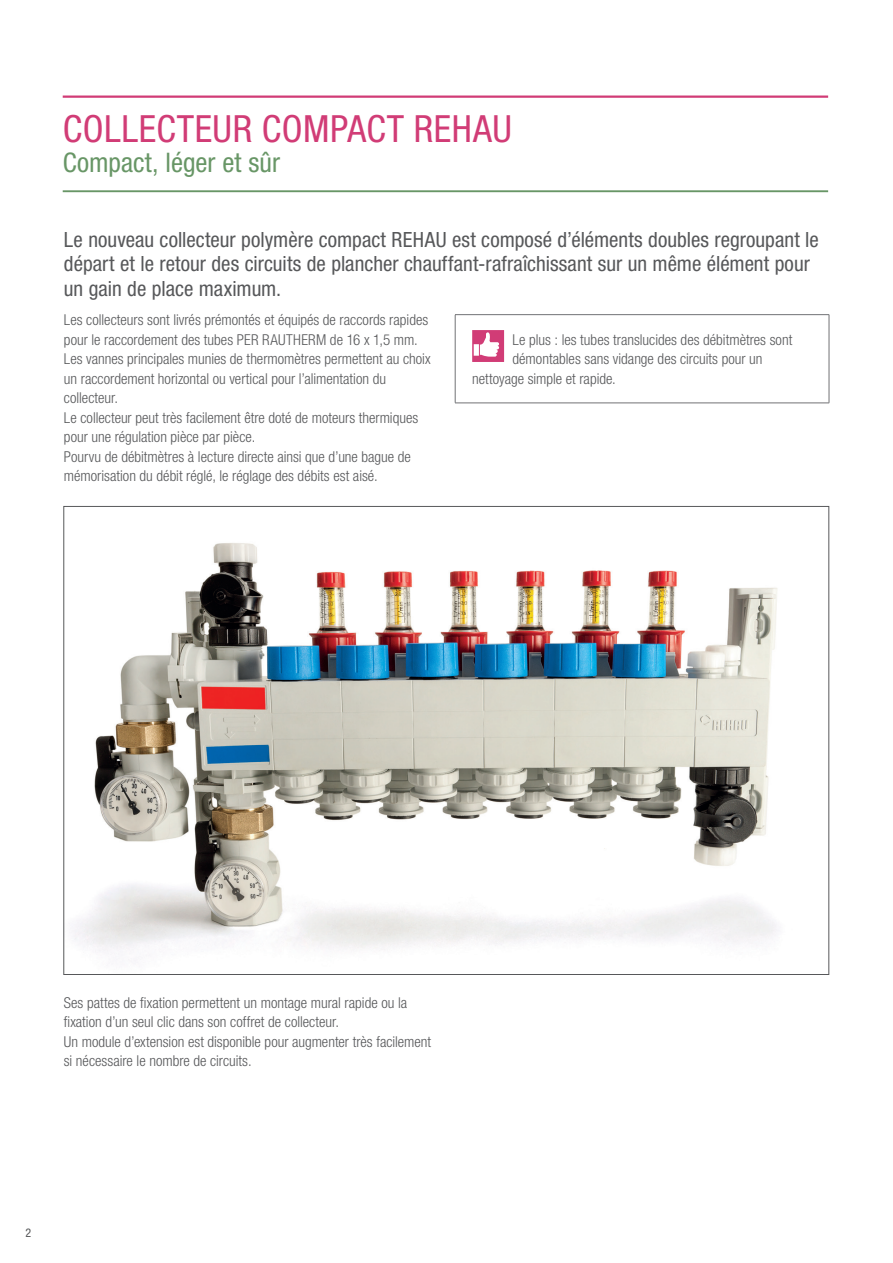
<style>
.page{position:relative;width:893px;height:1263px;background:#fff}
.page>*{position:absolute;margin:0;border:0;box-sizing:border-box;transform-origin:0 0}
.t1{font:condensed 37.5px "Helvetica Neue LT Pro";letter-spacing:.015em;color:#d13c76}
.t2{font:condensed 27px "Helvetica Neue LT Pro";color:#689666}
.t3{font:condensed 21px/24.5px "Helvetica Neue LT Pro";color:#57585a}
.t4{font:300 condensed 15px/19.5px "Helvetica Neue LT Std";color:#57585a}
.t5{font:condensed 12px "Helvetica Neue LT Std";color:#57585a}
</style>
<div class="page">
<img style="left:73px;top:543px;width:705px;height:418px">
<hr style="left:455px;top:314px;width:374px;height:1px;background:#717275">
<hr style="left:455px;top:315px;width:1px;height:88px;background:#717275">
<hr style="left:829px;top:315px;width:1px;height:88px;background:#717275">
<hr style="left:455px;top:403px;width:374px;height:1px;background:#717275">
<svg style="left:472px;top:330px;width:32px;height:32px"></svg>
<hr style="left:63px;top:96px;width:765px;height:2px;background:#d13c76">
<hr style="left:63px;top:190px;width:765px;height:2px;background:#689666">
<h1 class="t1" style="left:63px;top:107px;width:451px">COLLECTEUR COMPACT REHAU</h1>
<h2 class="t2" style="left:63px;top:147px;width:219px">Compact, léger et sûr</h2>
<h3 class="t3" style="left:64px;top:227px;width:756px">Le nouveau collecteur polymère compact REHAU est composé d’éléments doubles regroupant le départ et le retour des circuits de plancher chauffant-rafraîchissant sur un même élément pour un gain de place maximum.</h3>
<p class="t4" style="left:64px;top:310px;width:368px">Les collecteurs sont livrés prémontés et équipés de raccords rapides pour le raccordement des tubes PER RAUTHERM de 16 x 1,5 mm.<br>Les vannes principales munies de thermomètres permettent au choix un raccordement horizontal ou vertical pour l’alimentation du collecteur.<br>Le collecteur peut très facilement être doté de moteurs thermiques pour une régulation pièce par pièce.<br>Pourvu de débitmètres à lecture directe ainsi que d’une bague de mémorisation du débit réglé, le réglage des débits est aisé.</p>
<p class="t4" style="left:513px;top:329px;width:281px">Le plus : les tubes translucides des débitmètres sont</p>
<p class="t4" style="left:513px;top:349px;width:251px">démontables sans vidange des circuits pour un</p>
<p class="t4" style="left:472px;top:368px;width:145px">nettoyage simple et rapide.</p>
<p class="t4" style="left:64px;top:992px;width:369px">Ses pattes de fixation permettent un montage mural rapide ou la fixation d’un seul clic dans son coffret de collecteur.<br>Un module d’extension est disponible pour augmenter très facilement si nécessaire le nombre de circuits.</p>
<p class="t5" style="left:26px;top:1226px;width:7px">2</p>
</div>
